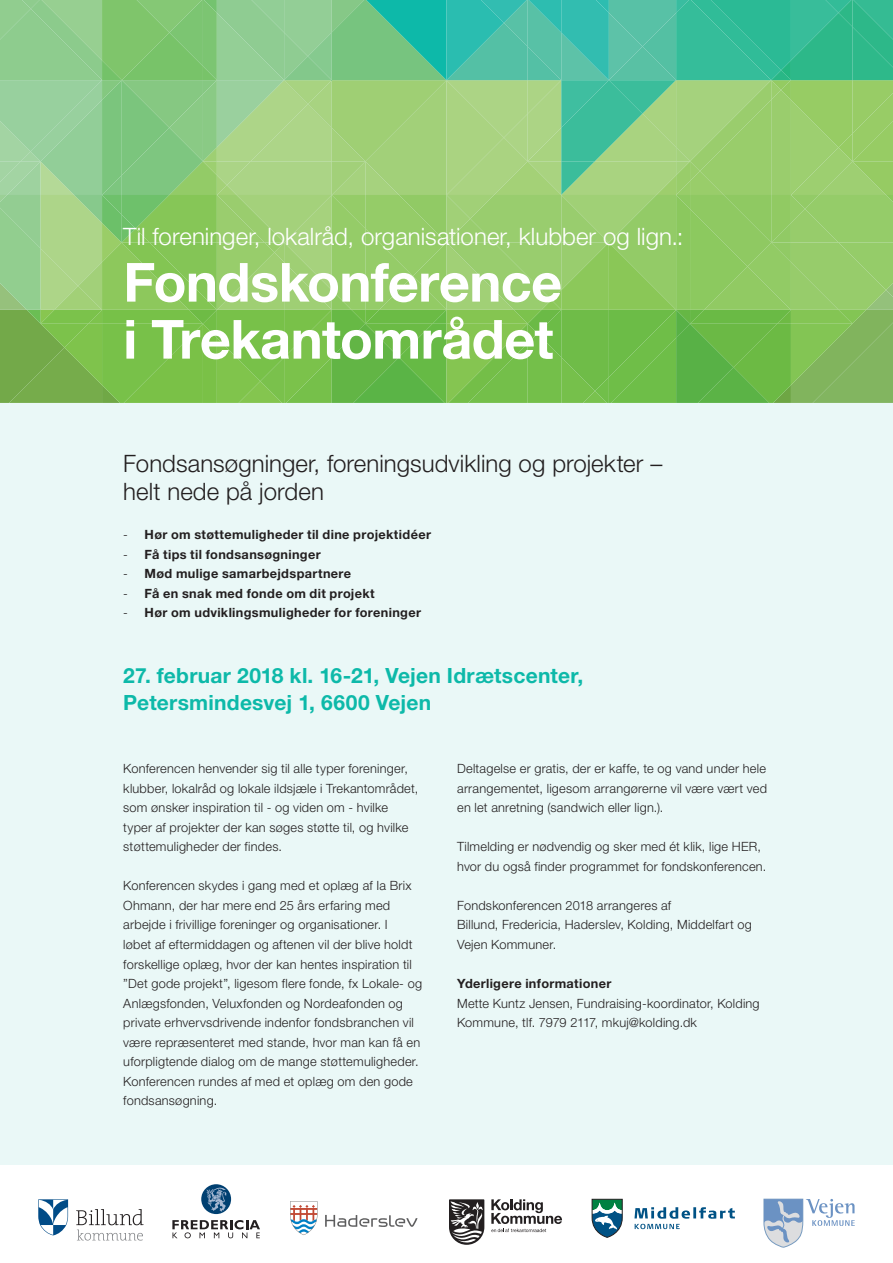
<style>
.page{position:relative;width:893px;height:1263px;background:#fff}
.page>*{position:absolute;margin:0;border:0;box-sizing:border-box;transform-origin:0 0}
.Rubrik_36{font:700 54px/57px "Helvetica Neue LT Std";letter-spacing:-.01em;color:#fff}
.Trompet{font:300 24px/28.5px "Helvetica Neue LT Std";color:#231f20}
.Trompet-2{font:300 24px "Helvetica Neue LT Std";color:#fff}
.Underrubrik_14{font:700 21px/27px "Helvetica Neue LT Std";letter-spacing:.01em;color:#0db9a9}
.Brødtekst{font:300 12.75px/19.5px "Helvetica Neue LT Std";letter-spacing:.02em;color:#231f20}
.Mellemrubrik{font:700 12.75px "Helvetica Neue LT Std";letter-spacing:.025em;color:#231f20}
.s1{font-weight:300}
</style>
<div class="page">
<div style="left:0;top:0;width:893px;height:1165px;background:#eaf8f7"></div>
<svg style="left:0;top:0;width:893px;height:403px;background:#83c772"></svg>
<svg style="left:172px;top:1220px;width:88px;height:18px"></svg>
<svg style="left:200px;top:1183px;width:32px;height:32px"></svg>
<svg style="left:201px;top:1184px;width:30px;height:30px"></svg>
<svg style="left:206px;top:1187px;width:20px;height:25px"></svg>
<svg style="left:634px;top:1207px;width:101px;height:22px"></svg>
<svg style="left:592px;top:1199px;width:31px;height:39px"></svg>
<svg style="left:764px;top:1199px;width:91px;height:48px"></svg>
<svg style="left:76px;top:1209px;width:68px;height:31px"></svg>
<svg style="left:38px;top:1199px;width:30px;height:36px"></svg>
<svg style="left:325px;top:1215px;width:93px;height:12px"></svg>
<svg style="left:290px;top:1201px;width:27px;height:34px"></svg>
<svg style="left:449px;top:1199px;width:35px;height:46px"></svg>
<svg style="left:491px;top:1199px;width:71px;height:33px"></svg>
<p class="Trompet-2" style="left:123px;top:221px;width:562px">Til foreninger, lokalråd, organisationer, klubber og lign.:</p>
<p class="Rubrik_36" style="left:123px;top:253px;width:440px">Fondskonference i Trekantområdet</p>
<p class="Trompet" style="left:123px;top:449px;width:540px">Fondsansøgninger, foreningsudvikling og projekter – helt nede på jorden</p>
<p class="Mellemrubrik" style="left:123px;top:527px;width:309px"><span class="s1">-</span> Hør om støttemuligheder til dine projektidéer</p>
<p class="Mellemrubrik" style="left:123px;top:546px;width:199px"><span class="s1">-</span> Få tips til fondsansøgninger</p>
<p class="Mellemrubrik" style="left:123px;top:566px;width:229px"><span class="s1">-</span> Mød mulige samarbejdspartnere</p>
<p class="Mellemrubrik" style="left:123px;top:585px;width:253px"><span class="s1">-</span> Få en snak med fonde om dit projekt</p>
<p class="Mellemrubrik" style="left:123px;top:605px;width:299px"><span class="s1">-</span> Hør om udviklingsmuligheder for foreninger</p>
<p class="Underrubrik_14" style="left:123px;top:662px;width:461px">27. februar 2018 kl. 16-21, Vejen Idrætscenter,<br>Petersmindesvej 1, 6600 Vejen</p>
<p class="Brødtekst" style="left:123px;top:759px;width:296px">Konferencen henvender sig til alle typer foreninger, klubber, lokalråd og lokale ildsjæle i Trekantområdet, som ønsker inspiration til - og viden om - hvilke typer af projekter der kan søges støtte til, og hvilke støttemuligheder der findes.</p>
<p class="Brødtekst" style="left:123px;top:876px;width:300px">Konferencen skydes i gang med et oplæg af Ia Brix Ohmann, der har mere end 25 års erfaring med arbejde i frivillige foreninger og organisationer. I<br>løbet af eftermiddagen og aftenen vil der blive holdt forskellige oplæg, hvor der kan hentes inspiration til ”Det gode projekt”, ligesom flere fonde, fx Lokale- og Anlægsfonden, Veluxfonden og Nordeafonden og private erhvervsdrivende indenfor fondsbranchen vil være repræsenteret med stande, hvor man kan få en uforpligtende dialog om de mange støttemuligheder.<br>Konferencen rundes af med et oplæg om den gode fondsansøgning.</p>
<p class="Brødtekst" style="left:457px;top:759px;width:311px;text-align:justify">Deltagelse er gratis, der er kaffe, te og vand under hele arrangementet, ligesom arrangørerne vil være vært ved en let anretning (sandwich eller lign.).</p>
<p class="Brødtekst" style="left:457px;top:837px;width:311px">Tilmelding er nødvendig og sker med ét klik, lige HER, hvor du også finder programmet for fondskonferencen.</p>
<p class="Brødtekst" style="left:457px;top:895px;width:216px">Fondskonferencen 2018 arrangeres af</p>
<p class="Brødtekst" style="left:457px;top:915px;width:296px">Billund, Fredericia, Haderslev, Kolding, Middelfart og<br>Vejen Kommuner.</p>
<p class="Mellemrubrik" style="left:457px;top:975px;width:156px">Yderligere informationer</p>
<p class="Brødtekst" style="left:457px;top:993px;width:304px">Mette Kuntz Jensen, Fundraising-koordinator, Kolding<br>Kommune, tlf. 7979 2117, mkuj@kolding.dk</p>
</div>
